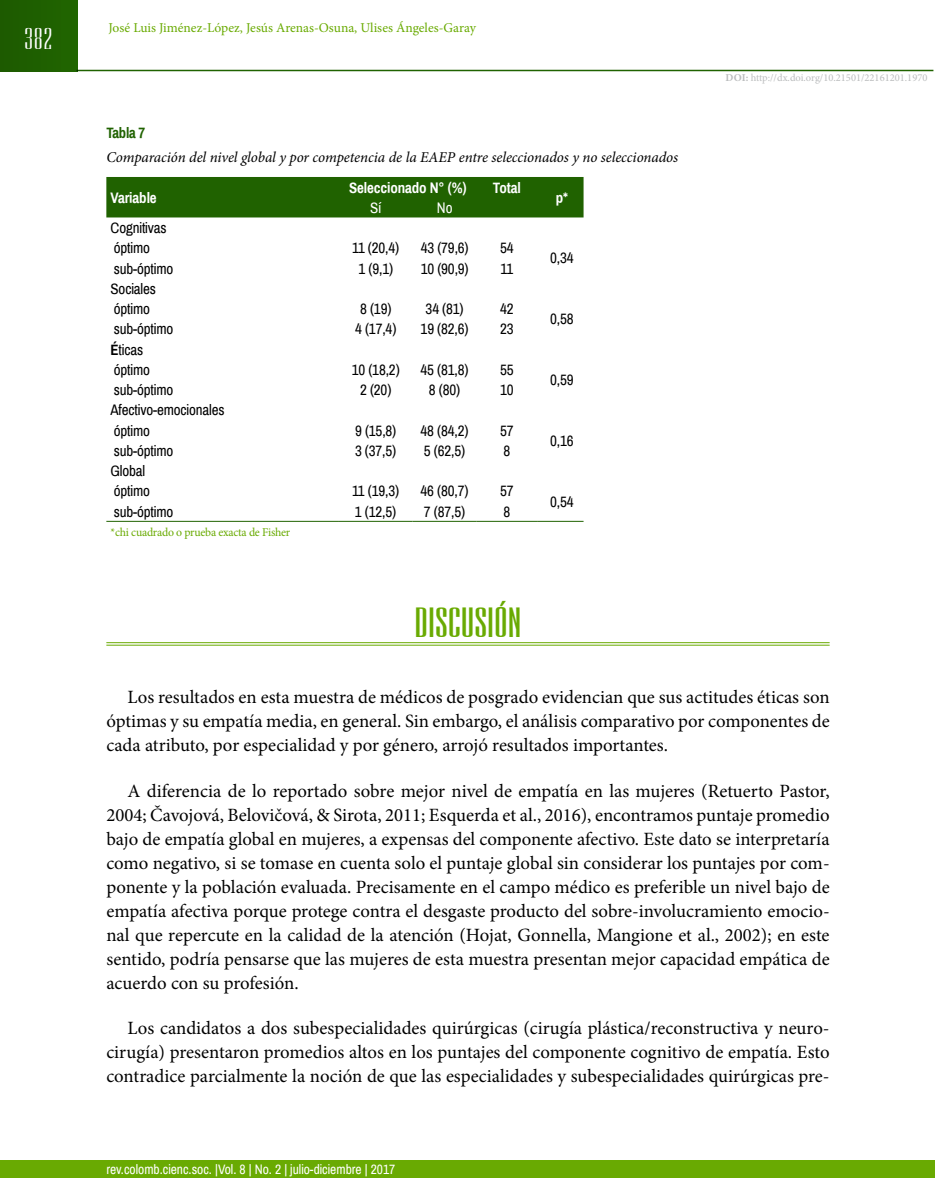
<style>
.page{position:relative;width:936px;height:1191px;background:#fff}
.page>*{position:absolute;margin:0;border:0;box-sizing:border-box;transform-origin:0 0}
.t1{font:700 42px "Expel Extended";color:#69aa02}
.t2{font:30px "Expel Extended Normal";color:#fff}
.t3{font:18.75px/24px "Minion Pro";color:#000;text-align:justify}
.t4{font:15px/20.2px "Archivo Narrow";letter-spacing:-.01em;color:#000}
.t5{font:italic 15px "Minion Pro";letter-spacing:-.005em;color:#000}
.t6{font:700 15px "Archivo Narrow";letter-spacing:-.01em;color:#fff}
.t7{font:700 15px "Archivo Narrow";letter-spacing:-.02em;color:#206200}
.t8{font:15px "Archivo Narrow";color:#fff}
.t9{font:13.5px "Minion Pro";letter-spacing:-.005em;color:#69aa02}
.t10{font:13.5px "Archivo Narrow";color:#fff}
.t11{font:12px "Minion Pro";letter-spacing:-.02em;color:#69aa02}
.t12{font:10.5px "Minion Pro";color:#bbbdbe}
.s1{font-weight:700}
</style>
<div class="page">
<div style="left:0;top:1160px;width:934px;height:18px;background:#69aa02"></div>
<hr style="left:77px;top:70px;width:856px;height:1px;background:#206200">
<div style="left:0;top:0;width:78px;height:71px;background:#1e5f00"></div>
<hr style="left:106px;top:642px;width:723px;height:1px;background:#69aa02">
<hr style="left:106px;top:645px;width:723px;height:1px;background:#69aa02">
<div style="left:106px;top:177px;width:477px;height:40px;background:#206200"></div>
<hr style="left:537px;top:521px;width:46px;height:1px;background:#206200">
<hr style="left:106px;top:521px;width:233px;height:1px;background:#206200">
<hr style="left:339px;top:521px;width:73px;height:1px;background:#206200">
<hr style="left:412px;top:521px;width:64px;height:1px;background:#206200">
<hr style="left:476px;top:521px;width:61px;height:1px;background:#206200">
<h2 class="t2" style="left:24px;top:22px;width:31px">382</h2>
<p class="t9" style="left:108px;top:18px;width:369px">José Luis Jiménez-López, Jesús Arenas-Osuna, Ulises Ángeles-Garay</p>
<p class="t7" style="left:106px;top:124px;width:40px">Tabla 7</p>
<p class="t5" style="left:106px;top:147px;width:573px">Comparación del nivel global y por competencia de la EAEP entre seleccionados y no seleccionados</p>
<p class="t6" style="left:111px;top:188px;width:48px">Variable</p>
<p class="t6" style="left:349px;top:178px;width:119px">Seleccionado N° (%)</p>
<p class="t6" style="left:493px;top:178px;width:29px">Total</p>
<p class="t6" style="left:556px;top:188px;width:14px">p*</p>
<p class="t8" style="left:370px;top:198px;width:13px">Sí</p>
<p class="t8" style="left:437px;top:198px;width:17px">No</p>
<p class="t4" style="left:111px;top:218px;width:58px">Cognitivas óptimo</p>
<p class="t4" style="left:352px;top:238px;width:49px">11 (20,4)</p>
<p class="t4" style="left:420px;top:238px;width:50px">43 (79,6)</p>
<p class="t4" style="left:500px;top:238px;width:15px">54</p>
<p class="t4" style="left:114px;top:258px;width:61px">sub-óptimo</p>
<p class="t4" style="left:358px;top:258px;width:36px">1 (9,1)</p>
<p class="t4" style="left:420px;top:258px;width:50px">10 (90,9)</p>
<p class="t4" style="left:500px;top:258px;width:14px">11</p>
<p class="t4" style="left:111px;top:279px;width:47px">Sociales óptimo</p>
<p class="t4" style="left:360px;top:299px;width:33px">8 (19)</p>
<p class="t4" style="left:425px;top:299px;width:40px">34 (81)</p>
<p class="t4" style="left:500px;top:299px;width:15px">42</p>
<p class="t4" style="left:114px;top:319px;width:61px">sub-óptimo</p>
<p class="t4" style="left:355px;top:319px;width:43px">4 (17,4)</p>
<p class="t4" style="left:420px;top:319px;width:50px">19 (82,6)</p>
<p class="t4" style="left:500px;top:319px;width:15px">23</p>
<p class="t4" style="left:110px;top:339px;width:41px"><span class="s1">É</span>ticas óptimo</p>
<p class="t4" style="left:352px;top:360px;width:50px">10 (18,2)</p>
<p class="t4" style="left:420px;top:360px;width:50px">45 (81,8)</p>
<p class="t4" style="left:500px;top:360px;width:15px">55</p>
<p class="t4" style="left:114px;top:380px;width:61px">sub-óptimo</p>
<p class="t4" style="left:360px;top:380px;width:33px">2 (20)</p>
<p class="t4" style="left:429px;top:380px;width:33px">8 (80)</p>
<p class="t4" style="left:500px;top:380px;width:15px">10</p>
<p class="t4" style="left:110px;top:400px;width:116px">Afectivo-emocionales óptimo</p>
<p class="t4" style="left:355px;top:420px;width:43px">9 (15,8)</p>
<p class="t4" style="left:420px;top:420px;width:50px">48 (84,2)</p>
<p class="t4" style="left:500px;top:420px;width:15px">57</p>
<p class="t4" style="left:114px;top:441px;width:61px">sub-óptimo</p>
<p class="t4" style="left:355px;top:441px;width:43px">3 (37,5)</p>
<p class="t4" style="left:424px;top:441px;width:43px">5 (62,5)</p>
<p class="t4" style="left:503px;top:441px;width:8px">8</p>
<p class="t4" style="left:110px;top:461px;width:41px">Global óptimo</p>
<p class="t4" style="left:352px;top:481px;width:49px">11 (19,3)</p>
<p class="t4" style="left:420px;top:481px;width:50px">46 (80,7)</p>
<p class="t4" style="left:500px;top:481px;width:15px">57</p>
<p class="t4" style="left:114px;top:501px;width:61px">sub-óptimo</p>
<p class="t4" style="left:355px;top:501px;width:43px">1 (12,5)</p>
<p class="t4" style="left:424px;top:501px;width:43px">7 (87,5)</p>
<p class="t4" style="left:503px;top:501px;width:8px">8</p>
<p class="t11" style="left:111px;top:524px;width:181px">*chi cuadrado o prueba exacta de Fisher</p>
<h1 class="t1" style="left:414px;top:599px;width:108px">DISCUSIÓN</h1>
<p class="t4" style="left:550px;top:248px;width:25px">0,34</p>
<p class="t4" style="left:550px;top:309px;width:25px">0,58</p>
<p class="t4" style="left:550px;top:370px;width:25px">0,59</p>
<p class="t4" style="left:550px;top:431px;width:25px">0,16</p>
<p class="t4" style="left:550px;top:491px;width:25px">0,54</p>
<p class="t12" style="left:725px;top:70px;width:203px"><span class="s1">DOI:</span> http://dx.doi.org/10.21501/22161201.1970</p>
<p class="t3" style="left:106px;top:685px;width:724px;text-indent:21px">Los resultados en esta muestra de médicos de posgrado evidencian que sus actitudes éticas son óptimas y su empatía media, en general. Sin embargo, el análisis comparativo por componentes de cada atributo, por especialidad y por género, arrojó resultados importantes.</p>
<p class="t3" style="left:106px;top:779px;width:724px;text-indent:21px">A diferencia de lo reportado sobre mejor nivel de empatía en las mujeres (Retuerto Pastor, 2004; Čavojová, Belovičová, &amp; Sirota, 2011; Esquerda et al., 2016), encontramos puntaje promedio bajo de empatía global en mujeres, a expensas del componente afectivo. Este dato se interpretaría como negativo, si se tomase en cuenta solo el puntaje global sin considerar los puntajes por com&shy;ponente y la población evaluada. Precisamente en el campo médico es preferible un nivel bajo de empatía afectiva porque protege contra el desgaste producto del sobre-involucramiento emocio&shy;nal que repercute en la calidad de la atención (Hojat, Gonnella, Mangione et al., 2002); en este sentido, podría pensarse que las mujeres de esta muestra presentan mejor capacidad empática de acuerdo con su profesión.</p>
<p class="t3" style="left:106px;top:1016px;width:724px;text-indent:21px">Los candidatos a dos subespecialidades quirúrgicas (cirugía plástica/reconstructiva y neuro&shy;cirugía) presentaron promedios altos en los puntajes del componente cognitivo de empatía. Esto contradice parcialmente la noción de que las especialidades y subespecialidades quirúrgicas pre-</p>
<p class="t10" style="left:106px;top:1160px;width:290px">rev.colomb.cienc.soc. |Vol. 8 | No. 2 | julio-diciembre | 2017</p>
</div>
